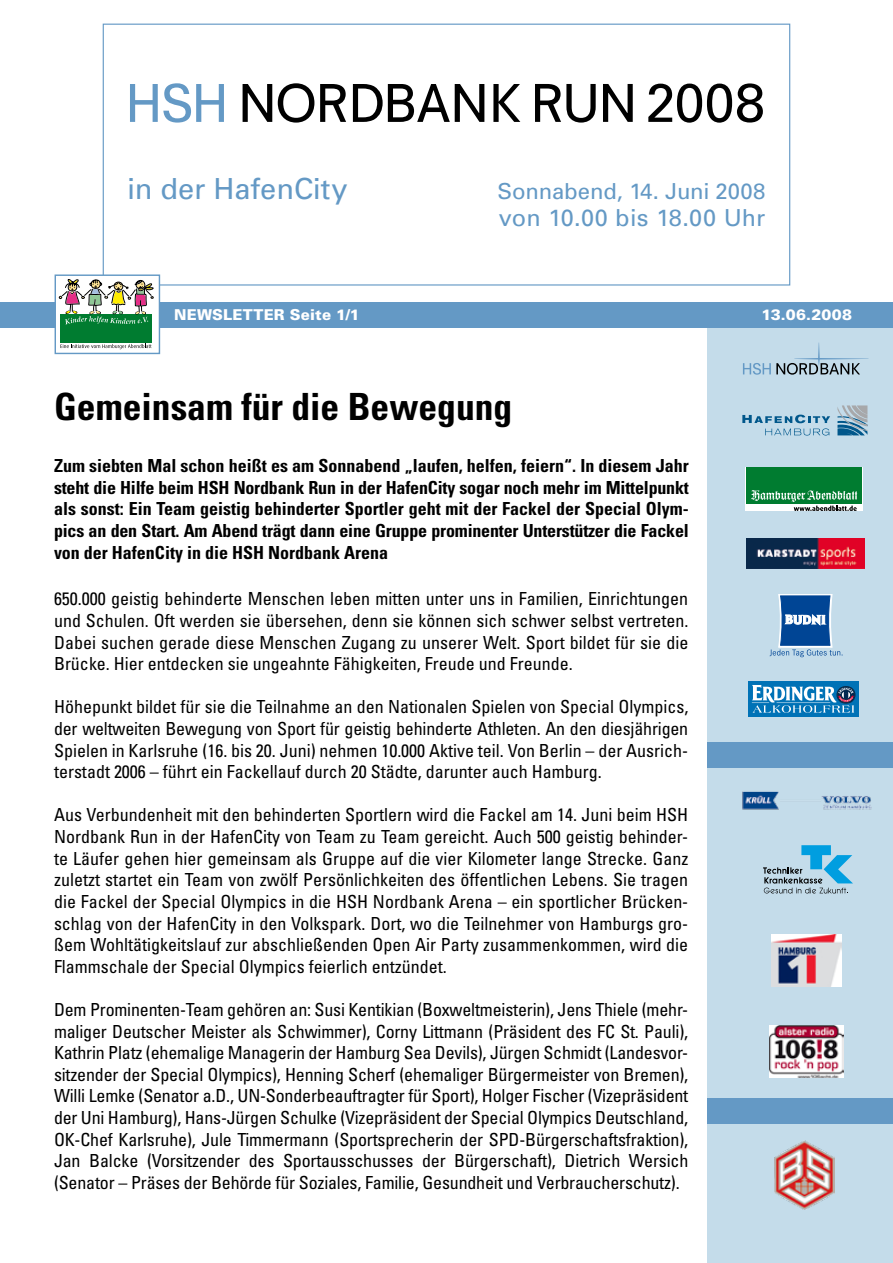
<style>
.page{position:relative;width:893px;height:1263px;background:#fff}
.page>*{position:absolute;margin:0;border:0;box-sizing:border-box;transform-origin:0 0}
.t1{font:700 condensed 37.5px "Univers LT";color:#000}
.t2{font:29.1px "Univers";color:#6499c5}
.t3{font:23.4px "Univers";letter-spacing:.005em;color:#6499c5}
.t4{font:22.05px "Univers";letter-spacing:-.005em;color:#6499c5}
.t5{font:condensed 18px/21.6px "Univers LT";color:#000;text-align:justify}
.t6{font:700 condensed 18px/21.6px "Univers LT";color:#000;text-align:justify}
.t7{font:900 15px "Univers LT";letter-spacing:.015em;color:#fff}
</style>
<div class="page">
<svg style="left:535px;top:84px;width:61px;height:39px"></svg>
<svg style="left:603px;top:84px;width:30px;height:38px"></svg>
<svg style="left:648px;top:83px;width:115px;height:40px"></svg>
<svg style="left:278px;top:83px;width:36px;height:40px"></svg>
<svg style="left:243px;top:84px;width:29px;height:38px"></svg>
<svg style="left:320px;top:84px;width:26px;height:38px"></svg>
<svg style="left:353px;top:84px;width:131px;height:38px"></svg>
<svg style="left:493px;top:84px;width:27px;height:38px"></svg>
<svg style="left:130px;top:83px;width:94px;height:40px"></svg>
<div style="left:103px;top:24px;width:687px;height:262px;border:1px solid #6499c5"></div>
<div style="left:707px;top:309px;width:186px;height:954px;background:#c4dcea"></div>
<div style="left:0;top:302px;width:893px;height:26px;background:#6499c5"></div>
<div style="left:707px;top:742px;width:186px;height:25px;background:#6499c5"></div>
<div style="left:707px;top:1098px;width:186px;height:26px;background:#6499c5"></div>
<img style="left:770px;top:1026px;width:73px;height:51px">
<div style="left:746px;top:467px;width:117px;height:44px;background:#fff"></div>
<div style="left:747px;top:468px;width:115px;height:36px;background:#007c30"></div>
<svg style="left:751px;top:490px;width:106px;height:21px"></svg>
<img style="left:771px;top:934px;width:71px;height:52px">
<img style="left:746px;top:539px;width:118px;height:29px">
<svg style="left:770px;top:594px;width:73px;height:63px"></svg>
<svg style="left:743px;top:342px;width:125px;height:33px"></svg>
<svg style="left:837px;top:405px;width:30px;height:30px"></svg>
<svg style="left:742px;top:415px;width:88px;height:20px"></svg>
<img style="left:742px;top:791px;width:130px;height:19px">
<img style="left:774px;top:1140px;width:60px;height:69px">
<svg style="left:763px;top:845px;width:90px;height:48px"></svg>
<div style="left:55px;top:275px;width:104px;height:78px;background:#fff"></div>
<div style="left:60px;top:314px;width:92px;height:29px;background:#007c30"></div>
<svg style="left:61px;top:344px;width:90px;height:5px"></svg>
<svg style="left:59px;top:279px;width:95px;height:46px"></svg>
<div style="left:55px;top:274px;width:105px;height:80px;border:1px solid #6499c5"></div>
<div style="left:748px;top:682px;width:111px;height:35px;background:#0072b6"></div>
<div style="left:837px;top:686px;width:18px;height:17px;border:1px solid #002851;border-radius:50%"></div>
<svg style="left:752px;top:685px;width:102px;height:28px"></svg>
<h2 class="t2" style="left:127px;top:172px;width:222px">in der HafenCity</h2>
<p class="t7" style="left:174px;top:305px;width:187px">NEWSLETTER Seite 1/1</p>
<p class="t4" style="left:498px;top:178px;width:269px">Sonnabend, 14. Juni 2008</p>
<p class="t3" style="left:499px;top:204px;width:268px">von 10.00 bis 18.00 Uhr</p>
<p class="t7" style="left:761px;top:305px;width:92px">13.06.2008</p>
<h1 class="t1" style="left:54px;top:384px;width:460px">Gemeinsam für die Bewegung</h1>
<p class="t6" style="left:54px;top:455px;width:636px">Zum siebten Mal schon heißt es am Sonnabend „laufen, helfen, feiern“. In diesem Jahr steht die Hilfe beim HSH Nordbank Run in der HafenCity sogar noch mehr im Mittelpunkt als sonst: Ein Team geistig behinderter Sportler geht mit der Fackel der Special Olym&shy;pics an den Start. Am Abend trägt dann eine Gruppe prominenter Unterstützer die Fackel von der HafenCity in die HSH Nordbank Arena</p>
<p class="t5" style="left:54px;top:588px;width:636px">650.000 geistig behinderte Menschen leben mitten unter uns in Familien, Einrichtungen und Schulen. Oft werden sie übersehen, denn sie können sich schwer selbst vertreten.<br>Dabei suchen gerade diese Menschen Zugang zu unserer Welt. Sport bildet für sie die Brücke. Hier entdecken sie ungeahnte Fähigkeiten, Freude und Freunde.</p>
<p class="t5" style="left:54px;top:696px;width:636px">Höhepunkt bildet für sie die Teilnahme an den Nationalen Spielen von Special Olympics, der weltweiten Bewegung von Sport für geistig behinderte Athleten. An den diesjährigen Spielen in Karlsruhe (16. bis 20. Juni) nehmen 10.000 Aktive teil. Von Berlin – der Ausrich&shy;terstadt 2006 – führt ein Fackellauf durch 20 Städte, darunter auch Hamburg.</p>
<p class="t5" style="left:54px;top:804px;width:636px">Aus Verbundenheit mit den behinderten Sportlern wird die Fackel am 14. Juni beim HSH Nordbank Run in der HafenCity von Team zu Team gereicht. Auch 500 geistig behinder&shy;te Läufer gehen hier gemeinsam als Gruppe auf die vier Kilometer lange Strecke. Ganz zuletzt startet ein Team von zwölf Persönlichkeiten des öffentlichen Lebens. Sie tragen die Fackel der Special Olympics in die HSH Nordbank Arena – ein sportlicher Brücken&shy;schlag von der HafenCity in den Volkspark. Dort, wo die Teilnehmer von Hamburgs gro&shy;ßem Wohltätigkeitslauf zur abschließenden Open Air Party zusammenkommen, wird die Flammschale der Special Olympics feierlich entzündet.</p>
<p class="t5" style="left:54px;top:998px;width:636px">Dem Prominenten-Team gehören an: Susi Kentikian (Boxweltmeisterin), Jens Thiele (mehr&shy;maliger Deutscher Meister als Schwimmer), Corny Littmann (Präsident des FC St. Pauli), Kathrin Platz (ehemalige Managerin der Hamburg Sea Devils), Jürgen Schmidt (Landesvor&shy;sitzender der Special Olympics), Henning Scherf (ehemaliger Bürgermeister von Bremen), Willi Lemke (Senator a.D., UN-Sonderbeauftragter für Sport), Holger Fischer (Vizepräsident der Uni Hamburg), Hans-Jürgen Schulke (Vizepräsident der Special Olympics Deutschland, OK-Chef Karlsruhe), Jule Timmermann (Sportsprecherin der SPD-Bürgerschaftsfraktion), Jan Balcke (Vorsitzender des Sportausschusses der Bürgerschaft), Dietrich Wersich (Senator – Präses der Behörde für Soziales, Familie, Gesundheit und Verbraucherschutz).</p>
</div>
